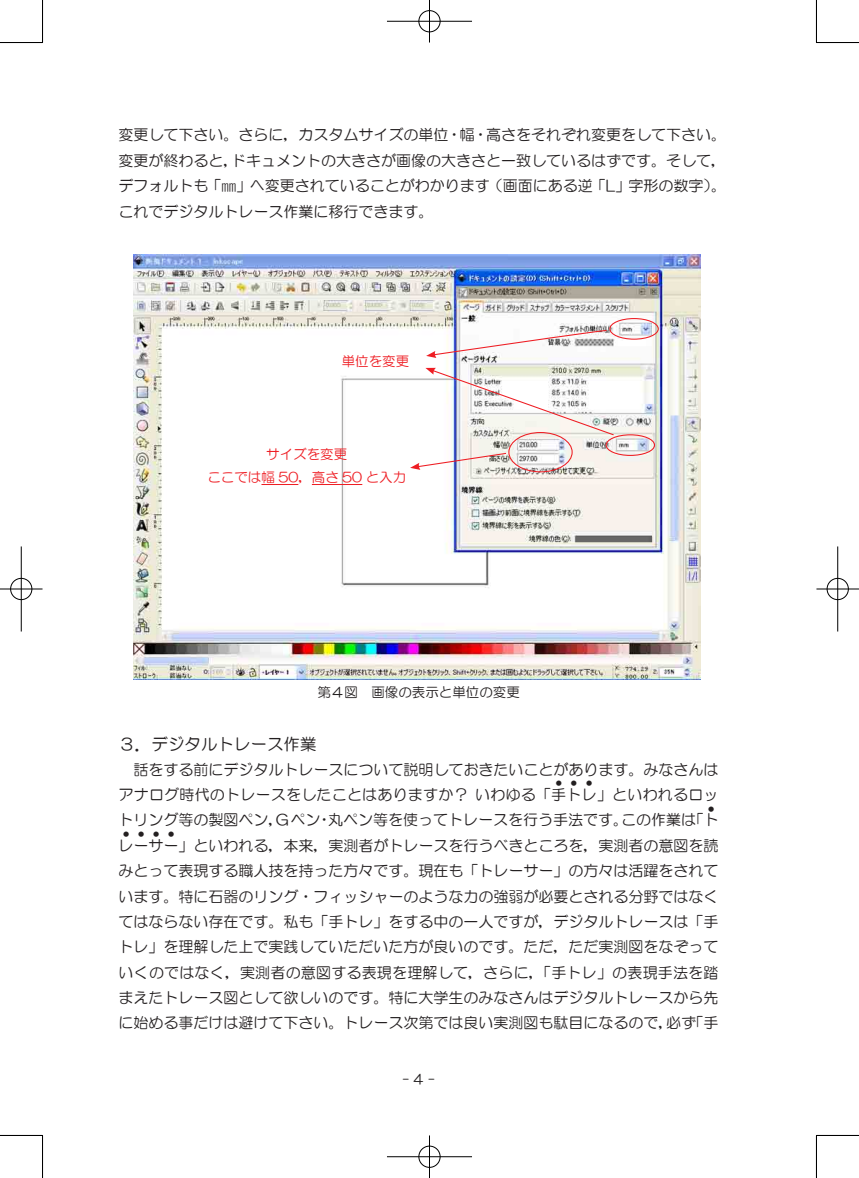
<style>
.page{position:relative;width:859px;height:1178px;background:#fff}
.page>*{position:absolute;margin:0;border:0;box-sizing:border-box;transform-origin:0 0}
.t1{font:16.5px "HG Maru Gothic MPRO";color:#231f20}
.t2{font:15px/25.3px "HG Maru Gothic MPRO";color:#231f20;text-align:justify}
.t3{font:13.5px/23.7px "HG Maru Gothic MPRO";color:#ee1d23;text-align:center}
.t4{font:13.5px "HG Maru Gothic MPRO";color:#231f20}
.t5{font:7.5px "Kenten Generic";letter-spacing:1em;color:#231f20}
</style>
<div class="page">
<img style="left:134px;top:254px;width:567px;height:426px">
<div style="left:609px;top:318px;width:50px;height:22px;border:1px solid #ee1d23;border-radius:50%"></div>
<div style="left:606px;top:434px;width:49px;height:22px;border:1px solid #ee1d23;border-radius:50%"></div>
<div style="left:508px;top:432px;width:65px;height:40px;border:1px solid #ee1d23;border-radius:50%"></div>
<svg style="left:426px;top:330px;width:181px;height:28px"></svg>
<svg style="left:425px;top:368px;width:190px;height:68px"></svg>
<svg style="left:410px;top:452px;width:97px;height:18px"></svg>
<hr style="left:261px;top:484px;width:37px;height:1px;background:#ee1d23">
<hr style="left:312px;top:484px;width:50px;height:1px;background:#ee1d23">
<hr style="left:0;top:42px;width:43px;height:1px;background:#000">
<hr style="left:816px;top:42px;width:43px;height:1px;background:#000">
<hr style="left:0;top:1135px;width:43px;height:1px;background:#000">
<hr style="left:816px;top:1135px;width:43px;height:1px;background:#000">
<hr style="left:42px;top:0;width:1px;height:43px;background:#000">
<hr style="left:42px;top:1135px;width:1px;height:43px;background:#000">
<hr style="left:816px;top:0;width:1px;height:43px;background:#000">
<hr style="left:816px;top:1135px;width:1px;height:43px;background:#000">
<div style="left:418px;top:10px;width:23px;height:23px;border:2px solid #fff;border-radius:50%"></div>
<hr style="left:387px;top:20px;width:85px;height:2px;background:#fff">
<hr style="left:428px;top:0;width:3px;height:43px;background:#fff">
<div style="left:419px;top:10px;width:21px;height:22px;border:1px solid #000;border-radius:50%"></div>
<hr style="left:387px;top:21px;width:85px;height:1px;background:#000">
<hr style="left:429px;top:0;width:1px;height:43px;background:#000">
<div style="left:418px;top:1145px;width:23px;height:23px;border:2px solid #fff;border-radius:50%"></div>
<hr style="left:387px;top:1155px;width:85px;height:3px;background:#fff">
<hr style="left:428px;top:1135px;width:3px;height:43px;background:#fff">
<div style="left:419px;top:1146px;width:21px;height:21px;border:1px solid #000;border-radius:50%"></div>
<hr style="left:387px;top:1156px;width:85px;height:1px;background:#000">
<hr style="left:429px;top:1135px;width:1px;height:43px;background:#000">
<div style="left:10px;top:577px;width:23px;height:24px;border:2px solid #fff;border-radius:50%"></div>
<hr style="left:0;top:588px;width:43px;height:2px;background:#fff">
<hr style="left:20px;top:546px;width:2px;height:85px;background:#fff">
<div style="left:10px;top:578px;width:22px;height:22px;border:1px solid #000;border-radius:50%"></div>
<hr style="left:0;top:589px;width:43px;height:1px;background:#000">
<hr style="left:21px;top:546px;width:1px;height:85px;background:#000">
<div style="left:826px;top:577px;width:23px;height:24px;border:2px solid #fff;border-radius:50%"></div>
<hr style="left:816px;top:588px;width:43px;height:2px;background:#fff">
<hr style="left:837px;top:546px;width:2px;height:85px;background:#fff">
<div style="left:827px;top:578px;width:21px;height:22px;border:1px solid #000;border-radius:50%"></div>
<hr style="left:816px;top:589px;width:43px;height:1px;background:#000">
<hr style="left:837px;top:546px;width:1px;height:85px;background:#000">
<p class="t2" style="left:119px;top:122px;width:609px">変更して下さい。さらに，カスタムサイズの単位・幅・高さをそれぞれ変更をして下さい。変更が終わると，ドキュメントの大きさが画像の大きさと一致しているはずです。そして，デフォルトも「㎜」へ変更されていることがわかります（画面にある逆「L」字形の数字）。これでデジタルトレース作業に移行できます。</p>
<p class="t3" style="left:342px;top:349px;width:69px">単位を変更</p>
<p class="t3" style="left:207px;top:442px;width:200px">サイズを変更<br>ここでは幅 50，高さ 50 と入力</p>
<p class="t4" style="left:317px;top:686px;width:204px">第４図　画像の表示と単位の変更</p>
<p class="t1" style="left:119px;top:736px;width:199px">３．デジタルトレース作業</p>
<p class="t2" style="left:119px;top:756px;width:601px">　話をする前にデジタルトレースについて説明しておきたいことがあります。みなさんはアナログ時代のトレースをしたことはありますか？ いわゆる「手トレ」といわれるロッ</p>
<p class="t5" style="left:555px;top:779px;width:39px">333</p>
<p class="t2" style="left:119px;top:807px;width:601px">トリング等の製図ペン，Gペン・丸ペン等を使ってトレースを行う手法です。この作業は「ト</p>
<p class="t5" style="left:707px;top:805px;width:9px">3</p>
<p class="t2" style="left:119px;top:833px;width:601px">レーサー」といわれる，本来，実測者がトレースを行うべきところを，実測者の意図を読</p>
<p class="t5" style="left:122px;top:830px;width:54px">3333</p>
<p class="t2" style="left:119px;top:858px;width:601px">みとって表現する職人技を持った方々です。現在も「トレーサー」の方々は活躍をされています。特に石器のリング・フィッシャーのような力の強弱が必要とされる分野ではなくてはならない存在です。私も「手トレ」をする中の一人ですが，デジタルトレースは「手トレ」を理解した上で実践していただいた方が良いのです。ただ，ただ実測図をなぞっていくのではなく，実測者の意図する表現を理解して，さらに，「手トレ」の表現手法を踏まえたトレース図として欲しいのです。特に大学生のみなさんはデジタルトレースから先に始める事だけは避けて下さい。トレース次第では良い実測図も駄目になるので，必ず「手</p>
<p class="t4" style="left:402px;top:1072px;width:34px">- 4 -</p>
</div>
